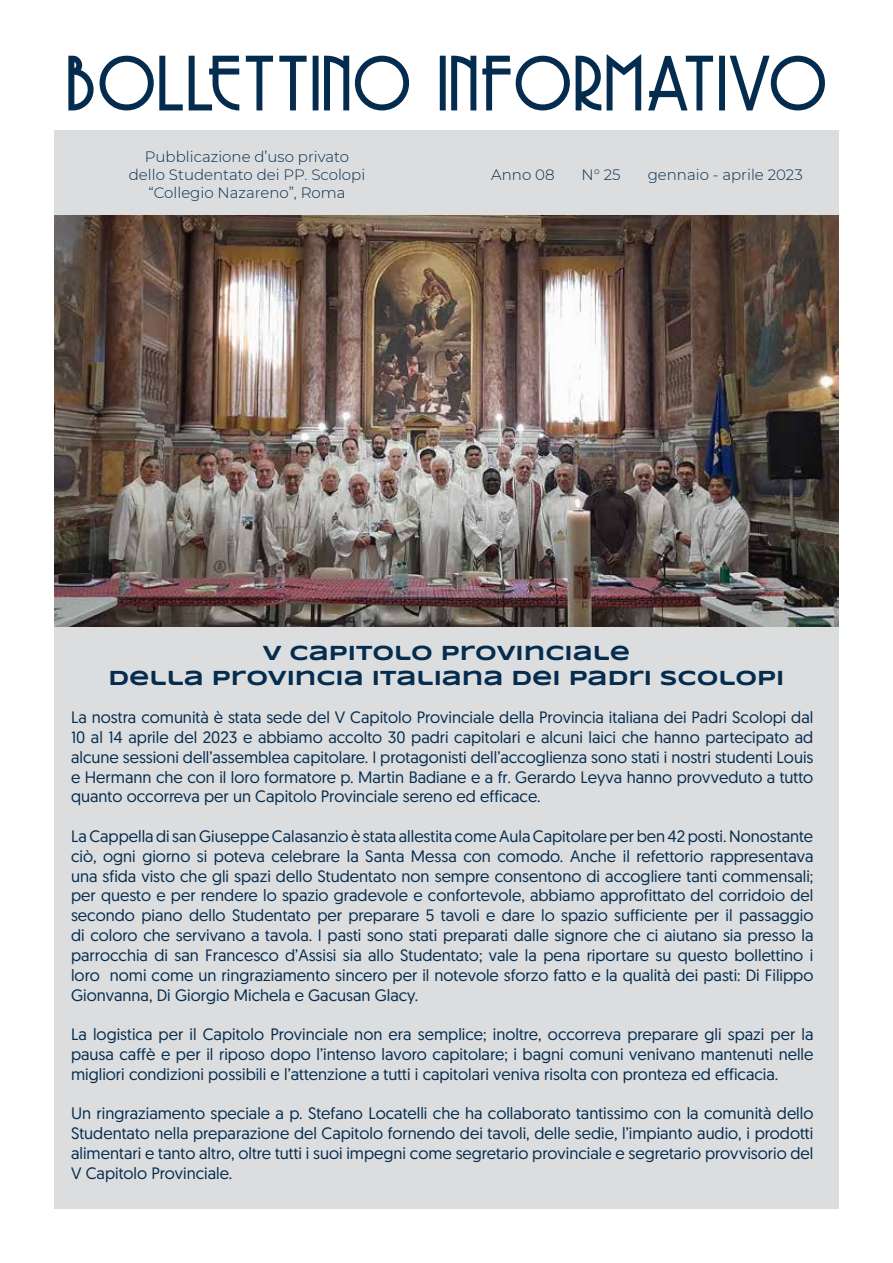
<style>
.page{position:relative;width:893px;height:1263px;background:#fff}
.page>*{position:absolute;margin:0;border:0;box-sizing:border-box;transform-origin:0 0}
.t1{font:72.75px "Copasetic";letter-spacing:.05em;color:#042c4e}
.t2{font:700 21px/25.2px "Syncopate";color:#042c4e;text-align:center}
.t3{font:16.5px/19.8px "Geomanist";color:#042c4e;text-align:justify}
.t4{font:300 15px/18px "Montserrat";color:#042c4e;text-align:center}
</style>
<div class="page">
<div style="left:54px;top:131px;width:785px;height:85px;background:#dcddde"></div>
<div style="left:54px;top:627px;width:785px;height:582px;background:#dcddde"></div>
<img style="left:54px;top:215px;width:785px;height:411px">
<h1 class="t1" style="left:67px;top:48px;width:760px">BOLLETTINO INFORMATIVO</h1>
<p class="t4" style="left:129px;top:148px;width:238px">Pubblicazione d’uso privato dello Studentato dei PP. Scolopi “Collegio Nazareno”, Roma</p>
<p class="t4" style="left:491px;top:166px;width:65px">Anno 08</p>
<p class="t4" style="left:581px;top:166px;width:41px">N° 25</p>
<p class="t4" style="left:648px;top:166px;width:157px">gennaio - aprile 2023</p>
<p class="t2" style="left:109px;top:640px;width:677px">V CAPITOLO PROVINCIALE<br>DELLA PROVINCIA ITALIANA DEI PADRI SCOLOPI</p>
<p class="t3" style="left:71px;top:707px;width:744px">La nostra comunità è stata sede del V Capitolo Provinciale della Provincia italiana dei Padri Scolopi dal 10 al 14 aprile del 2023 e abbiamo accolto 30 padri capitolari e alcuni laici che hanno partecipato ad alcune sessioni dell’assemblea capitolare. I protagonisti dell’accoglienza sono stati i nostri studenti Louis e Hermann che con il loro formatore p. Martin Badiane e a fr. Gerardo Leyva hanno provveduto a tutto quanto occorreva per un Capitolo Provinciale sereno ed efficace.</p>
<p class="t3" style="left:71px;top:826px;width:744px">La Cappella di san Giuseppe Calasanzio è stata allestita come Aula Capitolare per ben 42 posti. Nonostante ciò, ogni giorno si poteva celebrare la Santa Messa con comodo. Anche il refettorio rappresentava una sfida visto che gli spazi dello Studentato non sempre consentono di accogliere tanti commensali; per questo e per rendere lo spazio gradevole e confortevole, abbiamo approfittato del corridoio del secondo piano dello Studentato per preparare 5 tavoli e dare lo spazio sufficiente per il passaggio di coloro che servivano a tavola. I pasti sono stati preparati dalle signore che ci aiutano sia presso la parrocchia di san Francesco d’Assisi sia allo Studentato; vale la pena riportare su questo bollettino i loro nomi come un ringraziamento sincero per il notevole sforzo fatto e la qualità dei pasti: Di Filippo Gionvanna, Di Giorgio Michela e Gacusan Glacy.</p>
<p class="t3" style="left:71px;top:1024px;width:744px">La logistica per il Capitolo Provinciale non era semplice; inoltre, occorreva preparare gli spazi per la pausa caffè e per il riposo dopo l’intenso lavoro capitolare; i bagni comuni venivano mantenuti nelle migliori condizioni possibili e l’attenzione a tutti i capitolari veniva risolta con pronteza ed efficacia.</p>
<p class="t3" style="left:71px;top:1103px;width:744px">Un ringraziamento speciale a p. Stefano Locatelli che ha collaborato tantissimo con la comunità dello Studentato nella preparazione del Capitolo fornendo dei tavoli, delle sedie, l’impianto audio, i prodotti alimentari e tanto altro, oltre tutti i suoi impegni come segretario provinciale e segretario provvisorio del V Capitolo Provinciale.</p>
</div>
